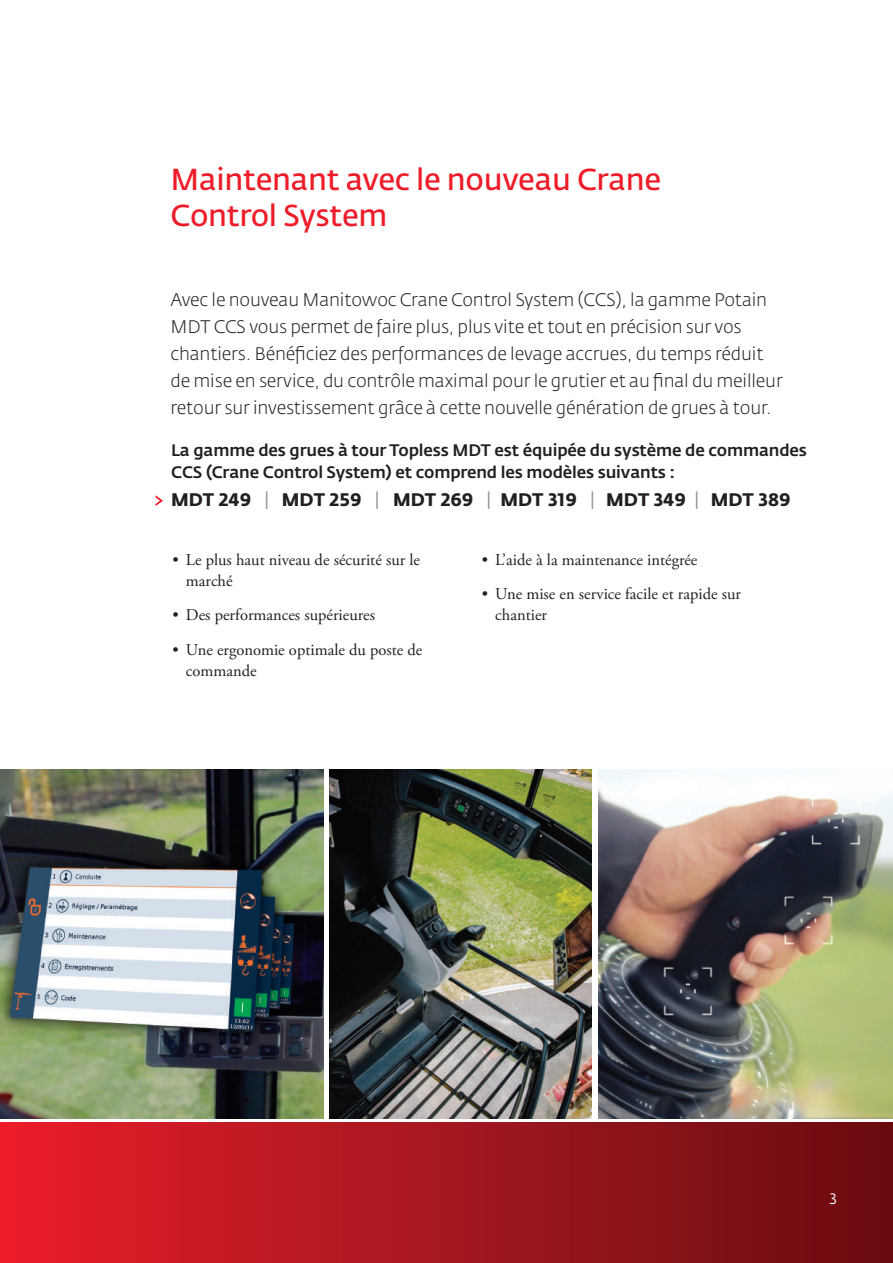
<style>
.page{position:relative;width:893px;height:1263px;background:#fff}
.page>*{position:absolute;margin:0;border:0;box-sizing:border-box;transform-origin:0 0}
.t1{font:600 30px/36px "Fedra Sans Pro";letter-spacing:-.01em;color:#ee1c28}
.t2{font:300 18px/27px "Fedra Sans Pro";letter-spacing:-.01em;color:#231f20}
.t3{font:700 18px "Fedra Sans Pro";color:#231f20}
.t4{font:16.5px/21px "Adobe Garamond Pro";color:#231f20}
.t5{font:500 16.5px/21.6px "Fedra Sans Pro";letter-spacing:-.01em;color:#231f20}
.t6{font:15px "Fedra Sans Pro";color:#fff}
.s1{font-weight:400;color:#939598}
</style>
<div class="page">
<div style="left:0;top:1123px;width:893px;height:140px;background:linear-gradient(to right,#e81e2b,#650d11)"></div>
<img style="left:329px;top:769px;width:263px;height:349px">
<img style="left:0;top:769px;width:323px;height:349px">
<img style="left:598px;top:769px;width:295px;height:349px">
<svg style="left:156px;top:495px;width:7px;height:11px"></svg>
<h1 class="t1" style="left:171px;top:162px;width:492px">Maintenant avec le nouveau Crane<br>Control System</h1>
<p class="t2" style="left:171px;top:286px;width:614px">Avec le nouveau Manitowoc Crane Control System (CCS), la gamme Potain MDT CCS vous permet de faire plus, plus vite et tout en précision sur vos chantiers. Bénéficiez des performances de levage accrues, du temps réduit de mise en service, du contrôle maximal pour le grutier et au final du meilleur retour sur investissement grâce à cette nouvelle génération de grues à tour.</p>
<p class="t5" style="left:171px;top:440px;width:637px">La gamme des grues à tour Topless MDT est équipée du système de commandes<br>CCS (Crane Control System) et comprend les modèles suivants :</p>
<p class="t3" style="left:171px;top:489px;width:621px">MDT 249 <span class="s1">|</span> MDT 259 <span class="s1">|</span> MDT 269 <span class="s1">|</span> MDT 319 <span class="s1">|</span> MDT 349 <span class="s1">|</span> MDT 389</p>
<p class="t4" style="left:186px;top:549px;width:236px;text-indent:-14px">• Le plus haut niveau de sécurité sur le marché</p>
<p class="t4" style="left:172px;top:605px;width:204px">• Des performances supérieures</p>
<p class="t4" style="left:186px;top:639px;width:238px;text-indent:-14px">• Une ergonomie optimale du poste de commande</p>
<p class="t4" style="left:482px;top:549px;width:217px">• L’aide à la maintenance intégrée</p>
<p class="t4" style="left:495px;top:584px;width:247px;text-indent:-14px">• Une mise en service facile et rapide sur chantier</p>
<p class="t6" style="left:830px;top:1189px;width:9px">3</p>
</div>
